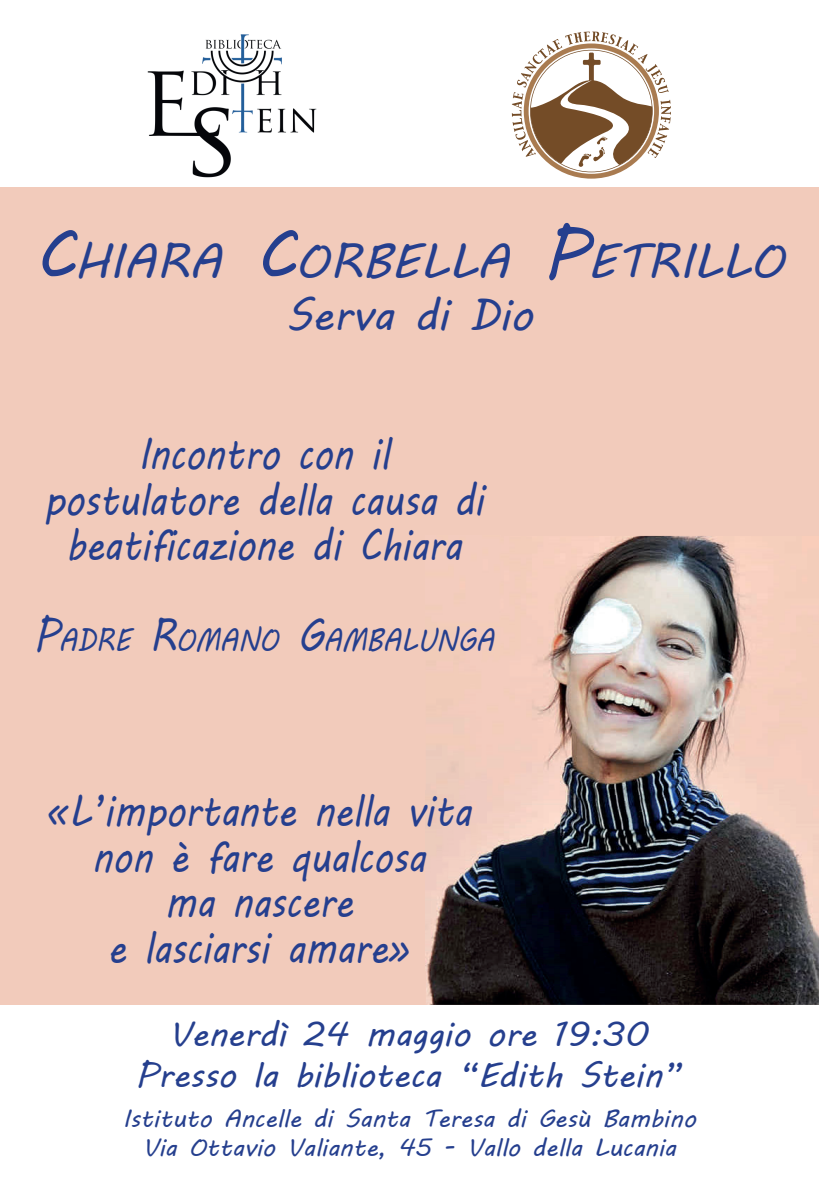
<style>
.page{position:relative;width:819px;height:1191px;background:#fff}
.page>*{position:absolute;margin:0;border:0;box-sizing:border-box;transform-origin:0 0}
.t1{font:48.39px "MV Boli";color:#253f8e}
.t2{font:43.75px/45.5px "MV Boli";color:#253f8e;text-align:center;scale:.84 1}
.t3{font:43.75px "MV Boli";color:#253f8e}
.t4{font:34.12px/40.9px "MV Boli";color:#253f8e;text-align:center}
.t5{font:31.85px "MV Boli";color:#253f8e;scale:.84 1}
.t6{font:24.5px/29.4px "MV Boli";color:#253f8e;text-align:center}
.s1{font-size:69.12px}
.s2{font-size:45.5px}
</style>
<div class="page">
<div style="left:0;top:186px;width:819px;height:819px;background:#f2cbbb"></div>
<img style="left:426px;top:536px;width:393px;height:469px">
<img style="left:425px;top:790px;width:53px;height:180px">
<img style="left:426px;top:536px;width:75px;height:123px">
<img style="left:147px;top:34px;width:170px;height:144px">
<svg style="left:512px;top:32px;width:159px;height:147px"></svg>
<p class="t1" style="left:35px;top:228px;width:751px"><span class="s1">C</span>HIARA <span class="s1">C</span>ORBELLA <span class="s1">P</span>ETRILLO</p>
<p class="t3" style="left:286px;top:285px;width:248px">Serva di Dio</p>
<p class="t2" style="left:44px;top:430px;width:525px">Incontro con il postulatore della causa di beatificazione di Chiara</p>
<p class="t5" style="left:34px;top:618px;width:549px"><span class="s2">P</span>ADRE <span class="s2">R</span>OMANO <span class="s2">G</span>AMBALUNGA</p>
<p class="t2" style="left:47px;top:787px;width:507px">«L’importante nella vita non è fare qualcosa<br>ma nascere<br>e lasciarsi amare»</p>
<p class="t4" style="left:136px;top:1013px;width:548px">Venerdì 24 maggio ore 19:30<br>Presso la biblioteca “Edith Stein”</p>
<p class="t6" style="left:123px;top:1103px;width:574px">Istituto Ancelle di Santa Teresa di Gesù Bambino<br>Via Ottavio Valiante, 45 - Vallo della Lucania</p>
</div>
